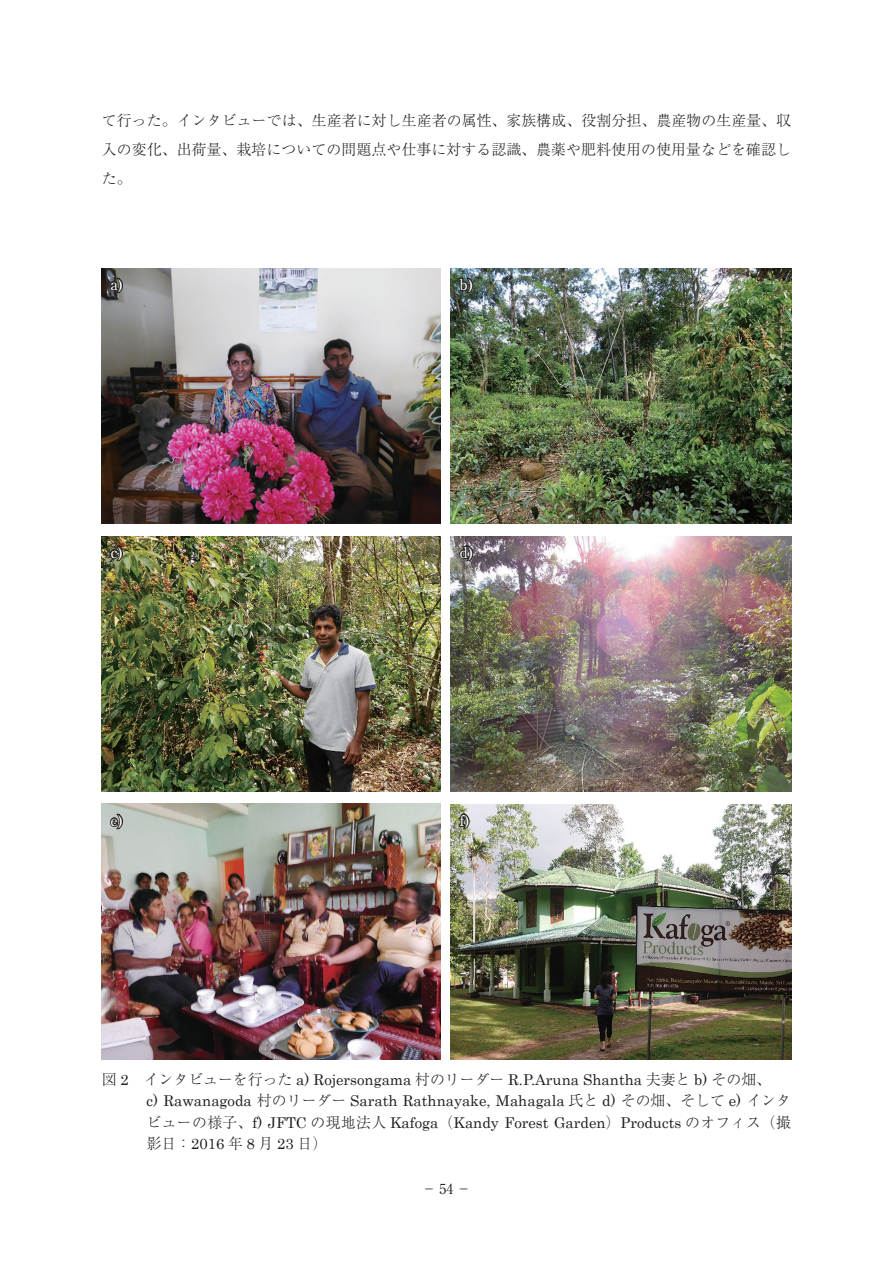
<style>
.page{position:relative;width:893px;height:1263px;background:#fff}
.page>*{position:absolute;margin:0;border:0;box-sizing:border-box;transform-origin:0 0}
.t1{font:14.85px "Century";color:#231f20}
.t2{font:300 14.85px/29.2px "Ryumin Pr 6";letter-spacing:.005em;color:#231f20;text-align:justify}
.t3{font:500 14.85px "Ryumin Pr 6";color:#fff}
.t4{font:13.8px "Ryumin Pr 6";color:#231f20}
.s1{font-family:"Ryumin Pr 6";font-weight:300}
.s2{font-family:"Century";font-weight:400}
</style>
<div class="page">
<img style="left:102px;top:268px;width:338px;height:255px">
<img style="left:102px;top:536px;width:338px;height:255px">
<img style="left:102px;top:804px;width:338px;height:255px">
<img style="left:451px;top:268px;width:340px;height:255px">
<img style="left:451px;top:536px;width:340px;height:255px">
<img style="left:451px;top:804px;width:340px;height:255px">
<svg style="left:109px;top:277px;width:15px;height:18px"></svg>
<svg style="left:109px;top:545px;width:15px;height:18px"></svg>
<svg style="left:109px;top:813px;width:15px;height:18px"></svg>
<svg style="left:457px;top:276px;width:17px;height:19px"></svg>
<svg style="left:458px;top:544px;width:16px;height:19px"></svg>
<svg style="left:458px;top:812px;width:13px;height:19px"></svg>
<p class="t2" style="left:102px;top:104px;width:691px">て行った。インタビューでは、生産者に対し生産者の属性、家族構成、役割分担、農産物の生産量、収入の変化、出荷量、栽培についての問題点や仕事に対する認識、農薬や肥料使用の使用量などを確認した。</p>
<p class="t3" style="left:110px;top:272px;width:14px">a)</p>
<p class="t3" style="left:459px;top:272px;width:15px">b)</p>
<p class="t3" style="left:110px;top:540px;width:14px">c)</p>
<p class="t3" style="left:459px;top:540px;width:15px">d)</p>
<p class="t3" style="left:110px;top:808px;width:14px">e)</p>
<p class="t3" style="left:459px;top:808px;width:11px">f)</p>
<p class="t1" style="left:102px;top:1067px;width:671px"><span class="s1">図</span> 2 <span class="s1">インタビューを行った</span> a) Rojersongama <span class="s1">村のリーダー</span> R.P.Aruna Shantha <span class="s1">夫妻と</span> b) <span class="s1">その畑、</span></p>
<p class="t1" style="left:102px;top:1088px;width:691px"><span class="s1">　　　</span> c) Rawanagoda <span class="s1">村のリーダー</span> Sarath Rathnayake, Mahagala <span class="s1">氏と</span> d) <span class="s1">その畑、そして</span> e) <span class="s1">インタ</span></p>
<p class="t1" style="left:147px;top:1110px;width:646px"><span class="s1">ビューの様子、</span>f) JFTC <span class="s1">の現地法人</span> Kafoga<span class="s1">（</span>Kandy Forest Garden<span class="s1">）</span>Products <span class="s1">のオフィス（撮</span></p>
<p class="t2" style="left:147px;top:1128px;width:182px">影日：<span class="s2">2016</span> 年 <span class="s2">8</span> 月 <span class="s2">23</span> 日）</p>
<p class="t4" style="left:422px;top:1178px;width:50px">−54−</p>
</div>
